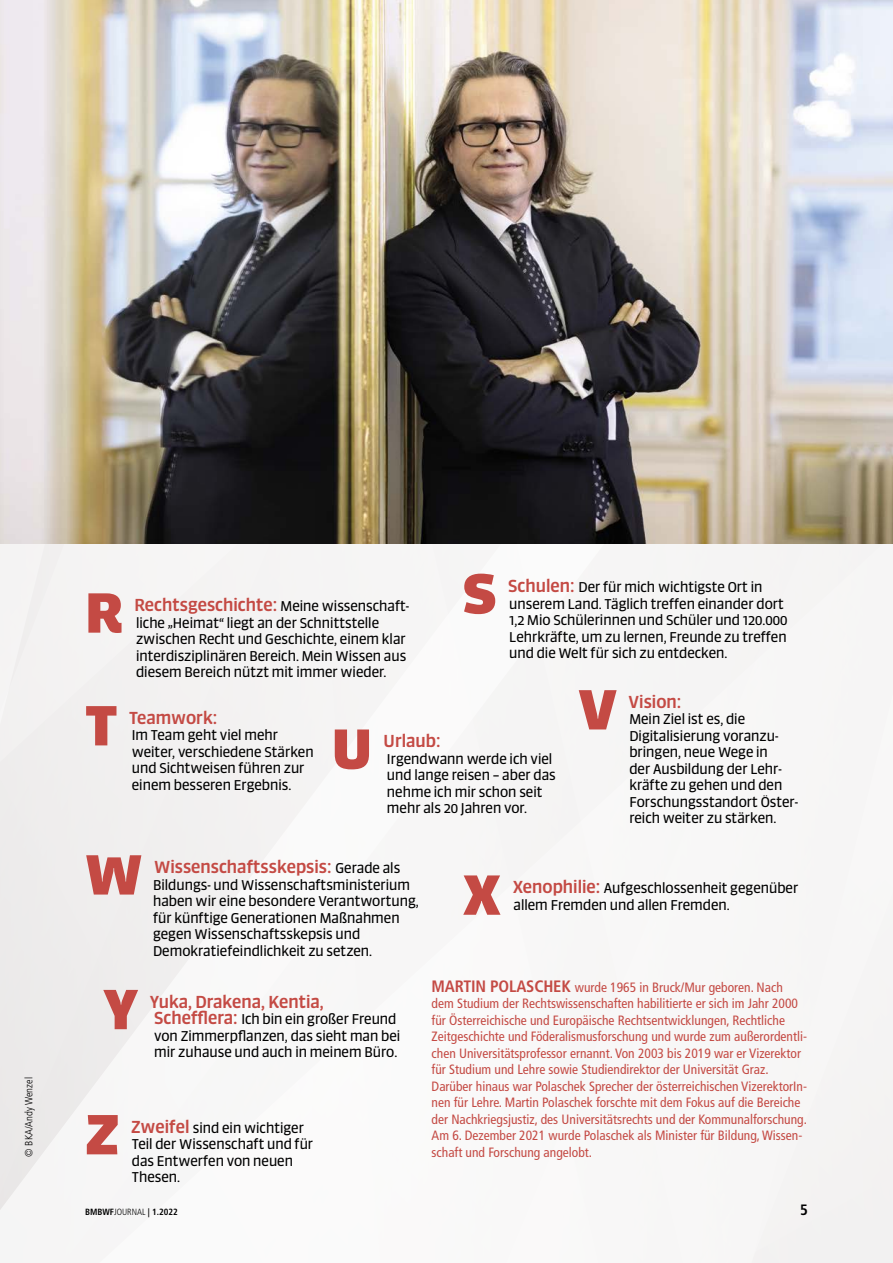
<style>
.page{position:relative;width:893px;height:1263px;background:#fff}
.page>*{position:absolute;margin:0;border:0;box-sizing:border-box;transform-origin:0 0}
.t1{font:900 53.7px "Sanuk Big Pro";color:#c44a44;scale:1.07 1}
.t2{font:500 16.5px "Sanuk Big Pro";color:#c44a44}
.t3{font:700 condensed 15px "Frutiger LT Std";color:#000}
.t4{font:13.5px/16.5px "Sanuk Big Pro";color:#000}
.t5{font:condensed 13.5px/16.5px "Frutiger LT Std";color:#c44a44}
.t6{font:300 condensed 10.5px "Frutiger LT Std";color:#000}
.t7{font:700 condensed 9px "Frutiger LT Std";color:#000}
.s1{font-weight:500;font-size:16.5px;color:#c44a44}
.s2{font-weight:400;font-size:13.5px;color:#000}
.s3{font-weight:700;font-size:16.5px}
.s4{font-weight:300}
</style>
<div class="page">
<div style="left:0;top:543px;width:893px;height:720px;background:#f7f6f6"></div>
<img style="left:0;top:0;width:893px;height:543px">
<p class="t6" style="left:23px;top:1156px;width:81px;rotate:-90deg">© BKA/Andy Wenzel</p>
<h1 class="t1" style="left:85px;top:578px;width:37px">R</h1>
<p class="t4" style="left:135px;top:598px;width:276px"><span class="s1">Rechtsgeschichte:</span> Meine wissenschaft&shy;liche „Heimat“ liegt an der Schnittstelle zwischen Recht und Geschichte, einem klar interdisziplinären Bereich. Mein Wissen aus diesem Bereich nützt mit immer wieder.</p>
<h1 class="t1" style="left:462px;top:559px;width:34px">S</h1>
<p class="t4" style="left:508px;top:578px;width:281px"><span class="s1">Schulen:</span> Der für mich wichtigste Ort in unserem Land. Täglich treffen einander dort 1,2 Mio Schülerinnen und Schüler und 120.000<br>Lehrkräfte, um zu lernen, Freunde zu treffen und die Welt für sich zu entdecken.</p>
<h1 class="t1" style="left:85px;top:691px;width:32px">T</h1>
<p class="t2" style="left:129px;top:707px;width:90px">Teamwork:</p>
<p class="t4" style="left:132px;top:727px;width:183px">Im Team geht viel mehr weiter, verschiedene Stärken und Sichtweisen führen zur einem besseren Ergebnis.</p>
<h1 class="t1" style="left:332px;top:714px;width:39px">U</h1>
<p class="t2" style="left:384px;top:731px;width:58px">Urlaub:</p>
<p class="t4" style="left:387px;top:750px;width:170px">Irgendwann werde ich viel und lange reisen – aber das nehme ich mir schon seit mehr als 20 Jahren vor.</p>
<h1 class="t1" style="left:578px;top:675px;width:38px">V</h1>
<p class="t2" style="left:628px;top:691px;width:54px">Vision:</p>
<p class="t4" style="left:629px;top:711px;width:170px">Mein Ziel ist es, die<br>Digitalisierung voranzu&shy;bringen, neue Wege in<br>der Ausbildung der Lehr&shy;kräfte zu gehen und den<br>Forschungsstandort Öster&shy;reich weiter zu stärken.</p>
<h1 class="t1" style="left:85px;top:840px;width:55px">W</h1>
<p class="t2" style="left:154px;top:856px;width:248px">Wissenschaftsskepsis: <span class="s2">Gerade als</span></p>
<p class="t4" style="left:153px;top:876px;width:267px">Bildungs- und Wissenschaftsministerium haben wir eine besondere Verantwortung, für künftige Generationen Maßnahmen gegen Wissenschaftsskepsis und Demokratiefeindlichkeit zu setzen.</p>
<h1 class="t1" style="left:103px;top:975px;width:34px">Y</h1>
<p class="t2" style="left:150px;top:991px;width:175px">Yuka, Drakena, Kentia,</p>
<p class="t4" style="left:154px;top:1011px;width:248px"><span class="s1">Schefflera:</span> Ich bin ein großer Freund von Zimmerpflanzen, das sieht man bei mir zuhause und auch in meinem Büro.</p>
<h1 class="t1" style="left:85px;top:1100px;width:34px">Z</h1>
<p class="t4" style="left:131px;top:1119px;width:184px"><span class="s1">Zweifel</span> sind ein wichtiger<br>Teil der Wissenschaft und für das Entwerfen von neuen<br>Thesen.</p>
<h1 class="t1" style="left:462px;top:860px;width:38px">X</h1>
<p class="t4" style="left:513px;top:880px;width:287px"><span class="s1">Xenophilie:</span> Aufgeschlossenheit gegenüber allem Fremden und allen Fremden.</p>
<p class="t5" style="left:432px;top:979px;width:377px"><span class="s3">MARTIN POLASCHEK</span> wurde 1965 in Bruck/Mur geboren. Nach dem Studium der Rechtswissenschaften habilitierte er sich im Jahr 2000 für Österreichische und Europäische Rechtsentwicklungen, Rechtliche Zeitgeschichte und Föderalismusforschung und wurde zum außerordentli&shy;chen Universitätsprofessor ernannt. Von 2003 bis 2019 war er Vizerektor für Studium und Lehre sowie Studiendirektor der Universität Graz.<br>Darüber hinaus war Polaschek Sprecher der österreichischen VizerektorIn&shy;nen für Lehre. Martin Polaschek forschte mit dem Fokus auf die Bereiche der Nachkriegsjustiz, des Universitätsrechts und der Kommunalforschung.<br>Am 6. Dezember 2021 wurde Polaschek als Minister für Bildung, Wissen&shy;schaft und Forschung angelobt.</p>
<p class="t7" style="left:85px;top:1207px;width:94px">BMBWF<span class="s4">JOURNAL</span> | 1.2022</p>
<p class="t3" style="left:800px;top:1201px;width:9px">5</p>
</div>
